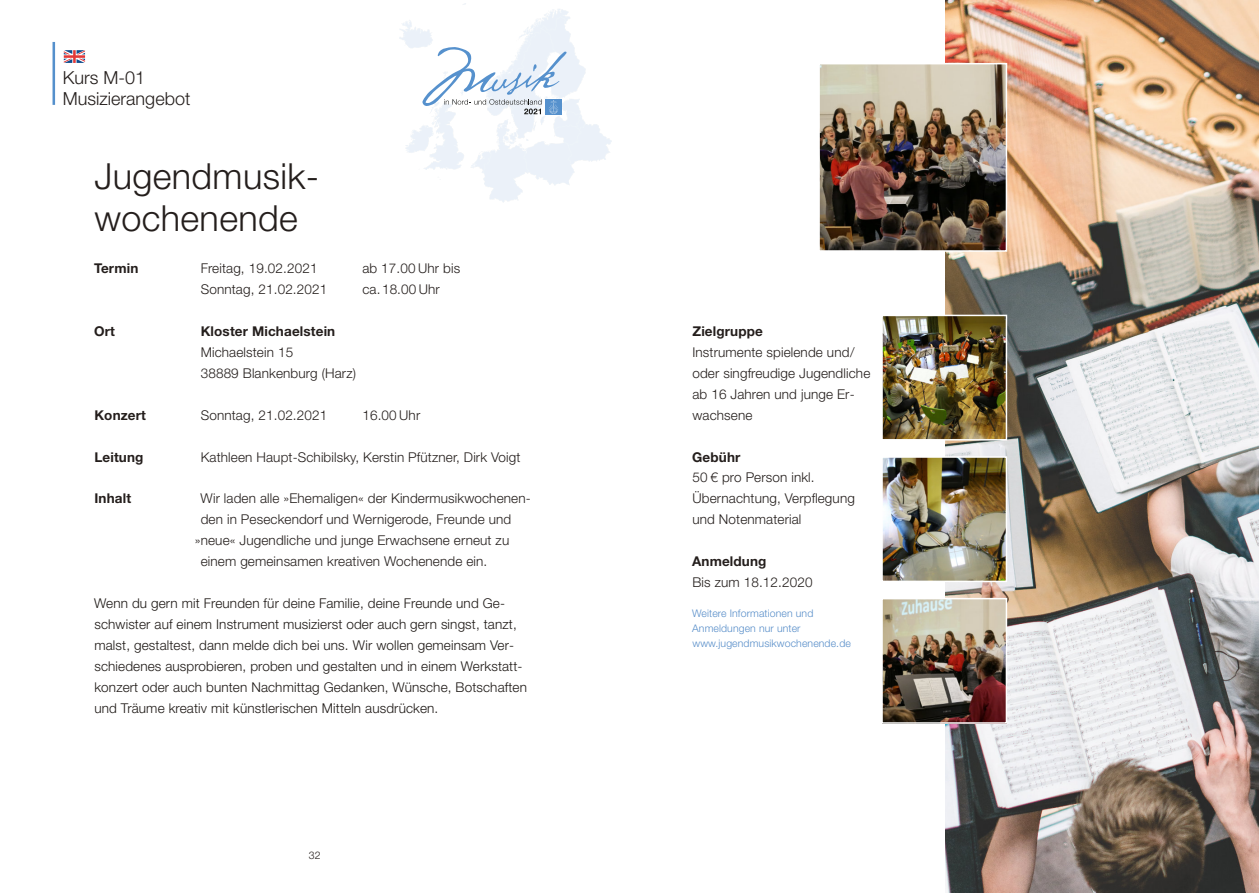
<style>
.page{position:relative;width:1259px;height:893px;background:#fff}
.page>*{position:absolute;margin:0;border:0;box-sizing:border-box;transform-origin:0 0}
.t1{font:300 36px/42px "Helvetica Neue LT Std";letter-spacing:.01em;color:#241e1c}
.t2{font:300 18px/21px "Helvetica Neue LT Std";color:#241e1c}
.t3{font:300 13.5px/21px "Helvetica Neue LT Std";letter-spacing:.01em;color:#241e1c}
.t4{font:300 13.5px/21px "Helvetica Neue LT Std";letter-spacing:.01em;color:#1e1916}
.t5{font:700 13.5px "Helvetica Neue LT Std";letter-spacing:.01em;color:#241e1c}
.t6{font:300 10.5px/15px "Helvetica Neue LT Std";letter-spacing:.01em;color:#588ec9}
.t7{font:300 10.5px "Helvetica Neue LT Std";color:#241e1c}
</style>
<div class="page">
<img style="left:399px;top:3px;width:212px;height:199px">
<hr style="left:53px;top:42px;width:2px;height:63px;background:#5590cc">
<div style="left:545px;top:99px;width:16px;height:16px;background:#5691cd"></div>
<svg style="left:422px;top:47px;width:144px;height:67px"></svg>
<img style="left:945px;top:0;width:314px;height:893px">
<img style="left:884px;top:318px;width:120px;height:120px">
<div style="left:881px;top:315px;width:126px;height:126px;border:2px solid #fff"></div>
<img style="left:884px;top:459px;width:120px;height:120px">
<div style="left:881px;top:456px;width:126px;height:126px;border:2px solid #fff"></div>
<img style="left:884px;top:601px;width:120px;height:120px">
<div style="left:881px;top:598px;width:126px;height:126px;border:2px solid #fff"></div>
<img style="left:821px;top:66px;width:183px;height:183px">
<div style="left:818px;top:63px;width:189px;height:189px;border:2px solid #fff"></div>
<svg style="left:64px;top:50px;width:21px;height:13px"></svg>
<h2 class="t2" style="left:63px;top:70px;width:129px">Kurs M-01<br>Musizierangebot</h2>
<h1 class="t1" style="left:94px;top:160px;width:226px">Jugendmusik&shy;wochenende</h1>
<p class="t5" style="left:94px;top:263px;width:46px">Termin</p>
<p class="t3" style="left:201px;top:259px;width:118px">Freitag, 19.02.2021</p>
<p class="t3" style="left:362px;top:259px;width:99px">ab 17.00 Uhr bis</p>
<p class="t3" style="left:201px;top:280px;width:128px">Sonntag, 21.02.2021</p>
<p class="t3" style="left:362px;top:280px;width:79px">ca.18.00 Uhr</p>
<p class="t5" style="left:94px;top:326px;width:22px">Ort</p>
<p class="t5" style="left:201px;top:326px;width:136px">Kloster Michaelstein</p>
<p class="t3" style="left:201px;top:343px;width:157px">Michaelstein 15<br>38889 Blankenburg (Harz)</p>
<p class="t5" style="left:94px;top:410px;width:53px">Konzert</p>
<p class="t3" style="left:201px;top:406px;width:128px">Sonntag, 21.02.2021</p>
<p class="t3" style="left:362px;top:406px;width:59px">16.00 Uhr</p>
<p class="t5" style="left:94px;top:452px;width:51px">Leitung</p>
<p class="t3" style="left:201px;top:448px;width:321px">Kathleen Haupt-Schibilsky, Kerstin Pfützner, Dirk Voigt</p>
<p class="t5" style="left:94px;top:494px;width:38px">Inhalt</p>
<p class="t3" style="left:200px;top:490px;width:332px">Wir laden alle »Ehemaligen« der Kindermusikwochenen-</p>
<p class="t3" style="left:201px;top:511px;width:312px">den in Peseckendorf und Wernigerode, Freunde und</p>
<p class="t3" style="left:195px;top:532px;width:316px">»neue« Jugendliche und junge Erwachsene erneut zu</p>
<p class="t3" style="left:201px;top:553px;width:288px">einem gemeinsamen kreativen Wochenende ein.</p>
<p class="t4" style="left:94px;top:595px;width:434px">Wenn du gern mit Freunden für deine Familie, deine Freunde und Ge&shy;schwister auf einem Instrument musizierst oder auch gern singst, tanzt, malst, gestaltest, dann melde dich bei uns. Wir wollen gemeinsam Ver&shy;schiedenes ausprobieren, proben und gestalten und in einem Werkstatt&shy;konzert oder auch bunten Nachmittag Gedanken, Wünsche, Botschaften und Träume kreativ mit künstlerischen Mitteln ausdrücken.</p>
<p class="t7" style="left:309px;top:851px;width:13px">32</p>
<p class="t5" style="left:692px;top:326px;width:72px">Zielgruppe</p>
<p class="t3" style="left:692px;top:343px;width:179px">Instrumente spielende und/ oder singfreudige Jugendliche ab 16 Jahren und junge Er&shy;wachsene</p>
<p class="t5" style="left:692px;top:452px;width:50px">Gebühr</p>
<p class="t3" style="left:692px;top:469px;width:164px">50 € pro Person inkl.<br>Übernachtung, Verpflegung und Notenmaterial</p>
<p class="t5" style="left:692px;top:557px;width:76px">Anmeldung</p>
<p class="t3" style="left:692px;top:574px;width:122px">Bis zum 18.12.2020</p>
<p class="t6" style="left:692px;top:608px;width:160px">Weitere Informationen und<br>Anmeldungen nur unter www.jugendmusikwochenende.de</p>
</div>
